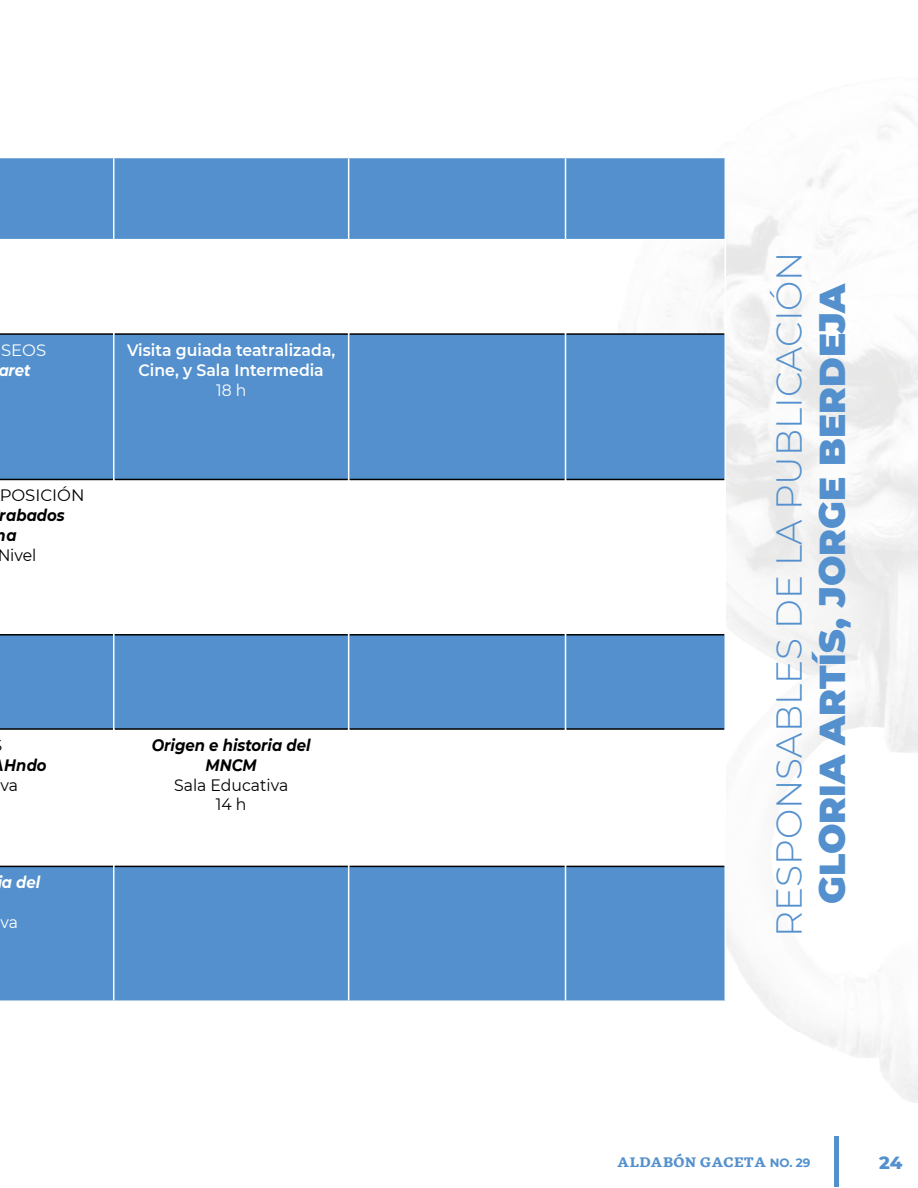
<style>
.page{position:relative;width:918px;height:1188px;background:#fff}
.page>*{position:absolute;margin:0;border:0;box-sizing:border-box;transform-origin:0 0}
.t1{font:300 36px "Montserrat";color:#5390cd}
.t2{font:900 36px "Montserrat";color:#5390cd}
.t3{font:800 18px "Montserrat";color:#5390cd}
.t4{font:600 16.5px/19.8px "Montserrat";color:#fff;text-align:center;scale:.95 1}
.t5{font:italic 700 16.5px/19.8px "Montserrat";color:#000;scale:.9 1}
.t6{font:16.5px/19.8px "Montserrat";color:#000;text-align:center;scale:.95 1}
.t7{font:italic 700 16.5px "Montserrat";color:#fff;scale:.9 1}
.t8{font:16.5px "Montserrat";color:#000}
.t9{font:16.5px "Montserrat";color:#fff;scale:.95 1}
.t10{font:16.5px "Montserrat";color:#fff}
.t11{font:700 12px "GMX";color:#5390cd}
.s1{font-family:"Montserrat"}
</style>
<div class="page">
<div style="left:834px;top:1136px;width:5px;height:50px;background:#5390cd"></div>
<div style="left:0;top:158px;width:725px;height:81px;background:#5390cd"></div>
<div style="left:0;top:335px;width:725px;height:144px;background:#5390cd"></div>
<svg style="left:0;top:480px;width:725px;height:1px"></svg>
<div style="left:0;top:636px;width:725px;height:92px;background:#5390cd"></div>
<svg style="left:0;top:865px;width:725px;height:1px"></svg>
<div style="left:0;top:867px;width:725px;height:133px;background:#5390cd"></div>
<hr style="left:0;top:333px;width:113px;height:2px;background:#000">
<hr style="left:114px;top:333px;width:234px;height:2px;background:#000">
<hr style="left:349px;top:333px;width:216px;height:2px;background:#000">
<hr style="left:566px;top:333px;width:159px;height:2px;background:#000">
<hr style="left:0;top:479px;width:113px;height:1px;background:#000">
<hr style="left:114px;top:479px;width:234px;height:1px;background:#000">
<hr style="left:349px;top:479px;width:216px;height:1px;background:#000">
<hr style="left:566px;top:479px;width:159px;height:1px;background:#000">
<hr style="left:0;top:634px;width:113px;height:2px;background:#000">
<hr style="left:114px;top:634px;width:234px;height:2px;background:#000">
<hr style="left:349px;top:634px;width:216px;height:2px;background:#000">
<hr style="left:566px;top:634px;width:159px;height:2px;background:#000">
<hr style="left:0;top:728px;width:113px;height:2px;background:#000">
<hr style="left:114px;top:728px;width:234px;height:2px;background:#000">
<hr style="left:349px;top:728px;width:216px;height:2px;background:#000">
<hr style="left:566px;top:728px;width:159px;height:2px;background:#000">
<hr style="left:0;top:866px;width:113px;height:1px;background:#000">
<hr style="left:114px;top:866px;width:234px;height:1px;background:#000">
<hr style="left:349px;top:866px;width:216px;height:1px;background:#000">
<hr style="left:566px;top:866px;width:159px;height:1px;background:#000">
<hr style="left:113px;top:158px;width:1px;height:81px;background:#fff">
<hr style="left:113px;top:334px;width:1px;height:145px;background:#fff">
<hr style="left:113px;top:479px;width:1px;height:156px;background:#fff">
<hr style="left:113px;top:635px;width:1px;height:94px;background:#fff">
<hr style="left:113px;top:729px;width:1px;height:137px;background:#fff">
<hr style="left:113px;top:866px;width:1px;height:134px;background:#fff">
<hr style="left:348px;top:158px;width:1px;height:81px;background:#fff">
<hr style="left:348px;top:334px;width:1px;height:145px;background:#fff">
<hr style="left:348px;top:479px;width:1px;height:156px;background:#fff">
<hr style="left:348px;top:635px;width:1px;height:94px;background:#fff">
<hr style="left:348px;top:729px;width:1px;height:137px;background:#fff">
<hr style="left:348px;top:866px;width:1px;height:134px;background:#fff">
<hr style="left:565px;top:158px;width:1px;height:81px;background:#fff">
<hr style="left:565px;top:334px;width:1px;height:145px;background:#fff">
<hr style="left:565px;top:479px;width:1px;height:156px;background:#fff">
<hr style="left:565px;top:635px;width:1px;height:94px;background:#fff">
<hr style="left:565px;top:729px;width:1px;height:137px;background:#fff">
<hr style="left:565px;top:866px;width:1px;height:134px;background:#fff">
<p class="t10" style="left:1px;top:339px;width:47px">SEOS</p>
<p class="t7" style="left:-2px;top:358px;width:37px">aret</p>
<p class="t8" style="left:0;top:484px;width:86px">POSICIÓN</p>
<p class="t5" style="left:6px;top:505px;width:67px;text-indent:-6px">rabados a</p>
<p class="t6" style="left:-3px;top:545px;width:42px">Nivel</p>
<p class="t4" style="left:127px;top:340px;width:221px">Visita guiada teatralizada,<br>Cine, y Sala Intermedia</p>
<p class="t9" style="left:216px;top:378px;width:33px">18 h</p>
<p class="t5" style="left:4px;top:754px;width:49px">Hndo</p>
<p class="t6" style="left:0;top:774px;width:20px">va</p>
<p class="t7" style="left:2px;top:871px;width:44px">a del</p>
<p class="t9" style="left:0;top:911px;width:20px">va</p>
<p class="t5" style="left:152px;top:734px;width:178px;text-align:center">Origen e historia del<br>MNCM</p>
<p class="t6" style="left:174px;top:774px;width:122px">Sala Educativa<br>14 h</p>
<h1 class="t1" style="left:765px;top:937px;width:687px;rotate:-90deg">RESPONSABLES DE LA PUBLICACIÓN</h1>
<h1 class="t2" style="left:805px;top:904px;width:623px;rotate:-90deg">GLORIA ARTÍS, JORGE BERDEJA</h1>
<p class="t11" style="left:617px;top:1153px;width:195px">ALDABÓN GACETA <span class="s1">NO. 29</span></p>
<p class="t3" style="left:879px;top:1150px;width:25px">24</p>
</div>
